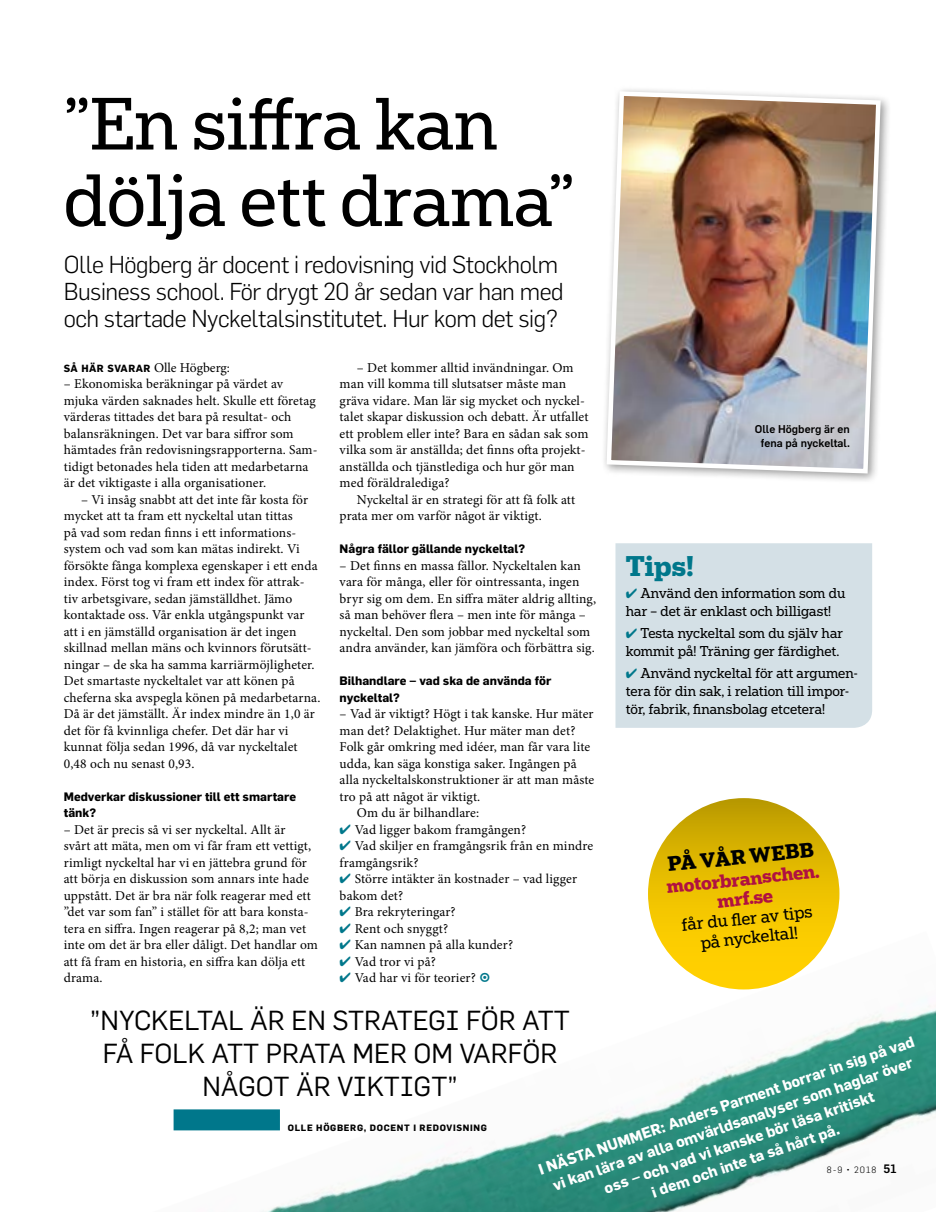
<style>
.page{position:relative;width:936px;height:1212px;background:#fff}
.page>*{position:absolute;margin:0;border:0;box-sizing:border-box;transform-origin:0 0}
.t1{font:69.9px/76.5px "Popular";color:#000}
.t2{font:27px/33px "Flama";color:#000;text-align:center}
.t3{font:700 27px "Popular";color:#00778b}
.t4{font:300 24px/27px "Flama";letter-spacing:-.02em;color:#000}
.t5{font:700 19.5px "Popular";color:#000}
.t6{font:700 18px/19.5px "Popular";color:#b01141;text-align:center}
.t7{font:16.5px/19.5px "Popular";color:#000;text-align:center}
.t8{font:700 15px/19.5px "Flama";color:#fff;text-align:center}
.t9{font:13.5px/16.5px "Minion Pro";letter-spacing:.01em;color:#000}
.t10{font:13.5px/18px "Popular";color:#000}
.t11{font:700 12px/16.5px "Flama";color:#000}
.t12{font:500 11.1px/13.6px "Flama";color:#000;text-align:center}
.t13{font:700 9px "Flama";letter-spacing:.075em;color:#000}
.t14{font:300 9px "Flama";color:#000}
.s1{font-family:"Flama";font-weight:700;font-size:10.2px}
.s2{color:#00778b}
.s3{font-weight:500;font-size:12px}
</style>
<div class="page">
<img style="left:173px;top:931px;width:762px;height:281px">
<div style="left:615px;top:543px;width:257px;height:185px;background:#d4e0e6"></div>
<div style="left:601px;top:86px;width:291px;height:399px;background:#000;opacity:.4"></div>
<img style="left:604px;top:89px;width:278px;height:387px">
<div style="left:173px;top:1109px;width:107px;height:21px;background:#00778b"></div>
<div style="left:648px;top:798px;width:191px;height:191px;background:linear-gradient(to bottom,#c3a202,#ffda00);border-radius:96px"></div>
<svg style="left:480px;top:973px;width:9px;height:9px"></svg>
<h1 class="t1" style="left:64px;top:83px;width:512px">”En siffra kan dölja ett drama”</h1>
<h3 class="t4" style="left:64px;top:250px;width:501px">Olle Högberg är docent i redovisning vid Stockholm<br>Business school. För drygt 20 år sedan var han med och startade Nyckeltalsinstitutet. Hur kom det sig?</h3>
<p class="t9" style="left:64px;top:359px;width:168px"><span class="s1">SÅ HÄR SVARAR</span> Olle Högberg:</p>
<p class="t9" style="left:64px;top:376px;width:255px">– Ekonomiska beräkningar på värdet av mjuka värden saknades helt. Skulle ett företag värderas tittades det bara på resultat- och balansräkningen. Det var bara siffror som hämtades från redovisningsrapporterna. Sam&shy;tidigt betonades hela tiden att medarbetarna är det viktigaste i alla organisationer.</p>
<p class="t9" style="left:64px;top:491px;width:258px;text-indent:17px">– Vi insåg snabbt att det inte får kosta för mycket att ta fram ett nyckeltal utan tittas<br>på vad som redan finns i ett informations&shy;system och vad som kan mätas indirekt. Vi försökte fånga komplexa egenskaper i ett enda index. Först tog vi fram ett index för attrak&shy;tiv arbetsgivare, sedan jämställdhet. Jämo kontaktade oss. Vår enkla utgångspunkt var att i en jämställd organisation är det ingen skillnad mellan mäns och kvinnors förutsätt&shy;ningar – de ska ha samma karriärmöjligheter.<br>Det smartaste nyckeltalet var att könen på cheferna ska avspegla könen på medarbetarna.<br>Då är det jämställt. Är index mindre än 1,0 är det för få kvinnliga chefer. Det där har vi kunnat följa sedan 1996, då var nyckeltalet 0,48 och nu senast 0,93.</p>
<p class="t11" style="left:64px;top:788px;width:234px">Medverkar diskussioner till ett smartare tänk?</p>
<p class="t9" style="left:64px;top:821px;width:255px">– Det är precis så vi ser nyckeltal. Allt är<br>svårt att mäta, men om vi får fram ett vettigt, rimligt nyckeltal har vi en jättebra grund för att börja en diskussion som annars inte hade uppstått. Det är bra när folk reagerar med ett ”det var som fan” i stället för att bara konsta&shy;tera en siffra. Ingen reagerar på 8,2; man vet inte om det är bra eller dåligt. Det handlar om att få fram en historia, en siffra kan dölja ett drama.</p>
<p class="t9" style="left:339px;top:359px;width:250px;text-indent:17px">– Det kommer alltid invändningar. Om man vill komma till slutsatser måste man gräva vidare. Man lär sig mycket och nyckel&shy;talet skapar diskussion och debatt. Är utfallet ett problem eller inte? Bara en sådan sak som vilka som är anställda; det finns ofta projekt&shy;anställda och tjänstlediga och hur gör man med föräldralediga?</p>
<p class="t9" style="left:339px;top:491px;width:237px;text-indent:17px">Nyckeltal är en strategi för att få folk att prata mer om varför något är viktigt.</p>
<p class="t11" style="left:339px;top:540px;width:187px">Några fällor gällande nyckeltal?</p>
<p class="t9" style="left:339px;top:557px;width:258px">– Det finns en massa fällor. Nyckeltalen kan vara för många, eller för ointressanta, ingen bryr sig om dem. En siffra mäter aldrig allting, så man behöver flera – men inte för många – nyckeltal. Den som jobbar med nyckeltal som andra använder, kan jämföra och förbättra sig.</p>
<p class="t11" style="left:339px;top:672px;width:213px">Bilhandlare – vad ska de använda för nyckeltal?</p>
<p class="t9" style="left:339px;top:706px;width:255px">– Vad är viktigt? Högt i tak kanske. Hur mäter</p>
<p class="t9" style="left:339px;top:722px;width:237px">man det? Delaktighet. Hur mäter man det?</p>
<p class="t9" style="left:339px;top:739px;width:252px">Folk går omkring med idéer, man får vara lite</p>
<p class="t9" style="left:339px;top:755px;width:238px">udda, kan säga konstiga saker. Ingången på</p>
<p class="t9" style="left:339px;top:772px;width:256px">alla nyckeltalskonstruktioner är att man måste</p>
<p class="t9" style="left:339px;top:788px;width:142px">tro på att något är viktigt.</p>
<p class="t9" style="left:357px;top:805px;width:124px">Om du är bilhandlare:</p>
<p class="t9" style="left:339px;top:821px;width:188px"><span class="s2">✔</span> Vad ligger bakom framgången?</p>
<p class="t9" style="left:339px;top:838px;width:255px"><span class="s2">✔</span> Vad skiljer en framgångsrik från en mindre framgångsrik?</p>
<p class="t9" style="left:339px;top:871px;width:239px"><span class="s2">✔</span> Större intäkter än kostnader – vad ligger bakom det?</p>
<p class="t9" style="left:339px;top:904px;width:118px"><span class="s2">✔</span> Bra rekryteringar?</p>
<p class="t9" style="left:339px;top:920px;width:110px"><span class="s2">✔</span> Rent och snyggt?</p>
<p class="t9" style="left:339px;top:937px;width:175px"><span class="s2">✔</span> Kan namnen på alla kunder?</p>
<p class="t9" style="left:339px;top:953px;width:98px"><span class="s2">✔</span> Vad tror vi på?</p>
<p class="t9" style="left:339px;top:970px;width:138px"><span class="s2">✔</span> Vad har vi för teorier?</p>
<p class="t12" style="left:755px;top:422px;width:96px">Olle Högberg är en fena på nyckeltal.</p>
<h2 class="t3" style="left:625px;top:548px;width:70px">Tips!</h2>
<p class="t10" style="left:625px;top:583px;width:221px"><span class="s2">✔</span> Använd den information som du har – det är enklast och billigast!</p>
<p class="t10" style="left:625px;top:624px;width:219px"><span class="s2">✔</span> Testa nyckeltal som du själv har kommit på! Träning ger färdighet.</p>
<p class="t10" style="left:625px;top:664px;width:233px"><span class="s2">✔</span> Använd nyckeltal för att argumen&shy;tera för din sak, i relation till impor&shy;tör, fabrik, finansbolag etcetera!</p>
<h3 class="t5" style="left:666px;top:851px;width:148px;rotate:-6deg">PÅ VÅR WEBB</h3>
<h3 class="t6" style="left:665px;top:876px;width:155px;rotate:-6deg">motorbranschen. mrf.se</h3>
<p class="t7" style="left:680px;top:915px;width:133px;rotate:-6deg">får du fl er av tips på nyckeltal!</p>
<h2 class="t2" style="left:90px;top:1003px;width:481px">”NYCKELTAL ÄR EN STRATEGI FÖR ATT<br>FÅ FOLK ATT PRATA MER OM VARFÖR<br>NÅGOT ÄR VIKTIGT”</h2>
<p class="t13" style="left:288px;top:1122px;width:200px">OLLE HÖGBERG, DOCENT I REDOVISNING</p>
<p class="t8" style="left:535px;top:1160px;width:398px;rotate:-19deg">I NÄSTA NUMMER: Anders Parment borrar in sig på vad</p>
<p class="t8" style="left:550px;top:1176px;width:381px;rotate:-19deg">vi kan lära av alla omvärldsanalyser som haglar över oss – och vad vi kanske bör läsa kritiskt<br>i dem och inte ta så hårt på.</p>
<p class="t14" style="left:826px;top:1164px;width:71px">8-9 • 2018 <span class="s3">51</span></p>
</div>
